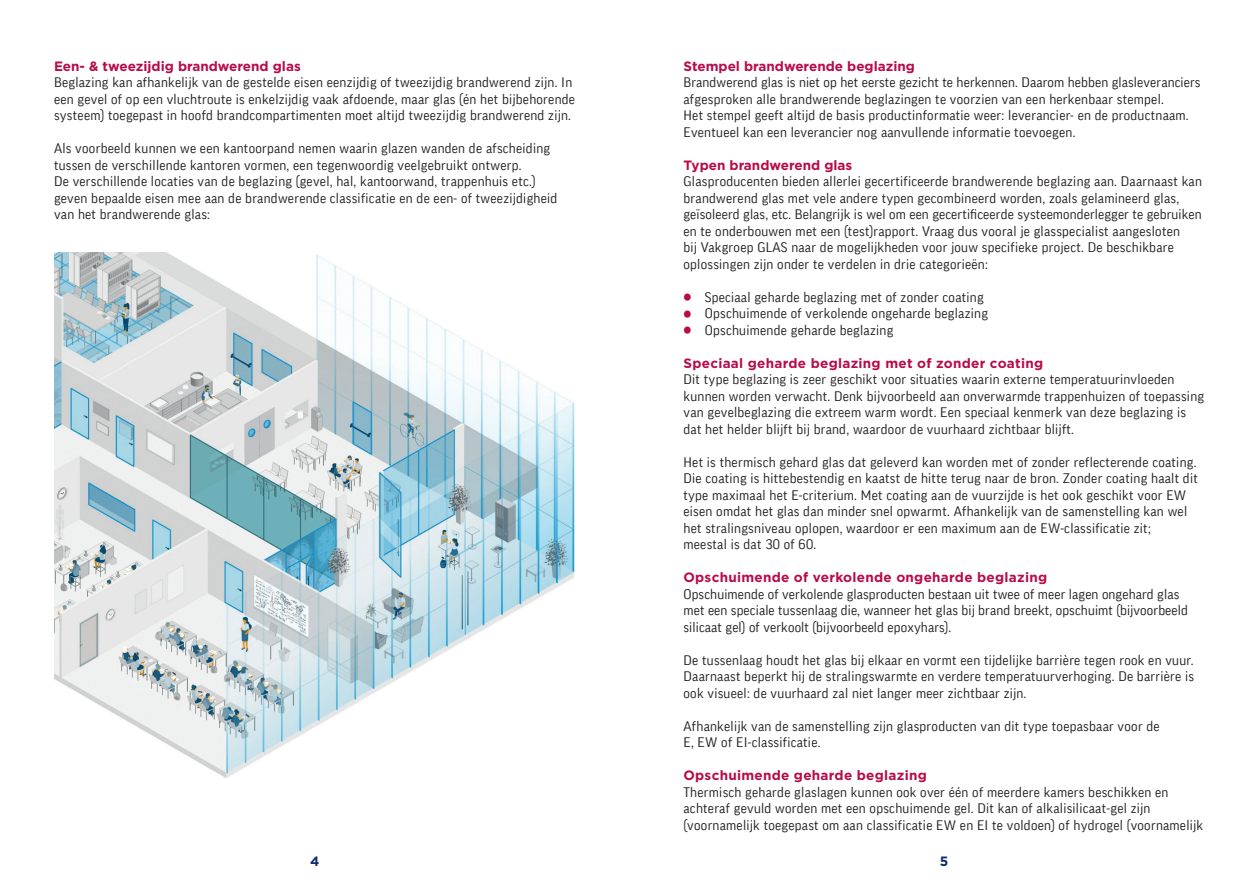
<style>
.page{position:relative;width:1259px;height:893px;background:#fff}
.page>*{position:absolute;margin:0;border:0;box-sizing:border-box;transform-origin:0 0}
.t1{font:13.5px/16.5px "FF Good Pro";letter-spacing:.02em;color:#231f20}
.t2{font:700 13.5px "Gotham";letter-spacing:.02em;color:#b80b4a}
.t3{font:700 13.5px "Gotham";color:#b80b4a}
.t4{font:700 13.5px "Gotham";color:#0d2b6d}
.s1{font-size:28.5px;color:#b80b4a}
</style>
<div class="page">
<img style="left:54px;top:252px;width:521px;height:526px">
<p class="t3" style="left:54px;top:57px;width:248px">Een- &amp; tweezijdig brandwerend glas</p>
<p class="t1" style="left:54px;top:74px;width:522px">Beglazing kan afhankelijk van de gestelde eisen eenzijdig of tweezijdig brandwerend zijn. In een gevel of op een vluchtroute is enkelzijdig vaak afdoende, maar glas (én het bijbehorende systeem) toegepast in hoofd brandcompartimenten moet altijd tweezijdig brandwerend zijn.</p>
<p class="t1" style="left:54px;top:140px;width:505px">Als voorbeeld kunnen we een kantoorpand nemen waarin glazen wanden de afscheiding tussen de verschillende kantoren vormen, een tegenwoordig veelgebruikt ontwerp.<br>De verschillende locaties van de beglazing (gevel, hal, kantoorwand, trappenhuis etc.) geven bepaalde eisen mee aan de brandwerende classificatie en de een- of tweezijdigheid van het brandwerende glas:</p>
<p class="t3" style="left:683px;top:57px;width:233px">Stempel brandwerende beglazing</p>
<p class="t1" style="left:683px;top:74px;width:518px">Brandwerend glas is niet op het eerste gezicht te herkennen. Daarom hebben glasleveranciers afgesproken alle brandwerende beglazingen te voorzien van een herkenbaar stempel.<br>Het stempel geeft altijd de basis productinformatie weer: leverancier- en de productnaam.<br>Eventueel kan een leverancier nog aanvullende informatie toevoegen.</p>
<p class="t3" style="left:683px;top:156px;width:170px">Typen brandwerend glas</p>
<p class="t1" style="left:683px;top:173px;width:520px">Glasproducenten bieden allerlei gecertificeerde brandwerende beglazing aan. Daarnaast kan brandwerend glas met vele andere typen gecombineerd worden, zoals gelamineerd glas, geïsoleerd glas, etc. Belangrijk is wel om een gecertificeerde systeemonderlegger te gebruiken en te onderbouwen met een (test)rapport. Vraag dus vooral je glasspecialist aangesloten<br>bij Vakgroep GLAS naar de mogelijkheden voor jouw specifieke project. De beschikbare oplossingen zijn onder te verdelen in drie categorieën:</p>
<p class="t1" style="left:683px;top:288px;width:302px"><span class="s1">•</span> Speciaal geharde beglazing met of zonder coating</p>
<p class="t1" style="left:683px;top:305px;width:306px"><span class="s1">•</span> Opschuimende of verkolende ongeharde beglazing</p>
<p class="t1" style="left:683px;top:321px;width:211px"><span class="s1">•</span> Opschuimende geharde beglazing</p>
<p class="t2" style="left:683px;top:354px;width:361px">Speciaal geharde beglazing met of zonder coating</p>
<p class="t1" style="left:683px;top:371px;width:522px">Dit type beglazing is zeer geschikt voor situaties waarin externe temperatuurinvloeden kunnen worden verwacht. Denk bijvoorbeeld aan onverwarmde trappenhuizen of toepassing van gevelbeglazing die extreem warm wordt. Een speciaal kenmerk van deze beglazing is dat het helder blijft bij brand, waardoor de vuurhaard zichtbaar blijft.</p>
<p class="t1" style="left:683px;top:453px;width:516px">Het is thermisch gehard glas dat geleverd kan worden met of zonder reflecterende coating.<br>Die coating is hittebestendig en kaatst de hitte terug naar de bron. Zonder coating haalt dit type maximaal het E-criterium. Met coating aan de vuurzijde is het ook geschikt voor EW eisen omdat het glas dan minder snel opwarmt. Afhankelijk van de samenstelling kan wel het stralingsniveau oplopen, waardoor er een maximum aan de EW-classificatie zit;<br>meestal is dat 30 of 60.</p>
<p class="t2" style="left:683px;top:568px;width:365px">Opschuimende of verkolende ongeharde beglazing</p>
<p class="t1" style="left:683px;top:585px;width:506px">Opschuimende of verkolende glasproducten bestaan uit twee of meer lagen ongehard glas met een speciale tussenlaag die, wanneer het glas bij brand breekt, opschuimt (bijvoorbeeld silicaat gel) of verkoolt (bijvoorbeeld epoxyhars).</p>
<p class="t1" style="left:683px;top:651px;width:512px;text-align:justify">De tussenlaag houdt het glas bij elkaar en vormt een tijdelijke barrière tegen rook en vuur.<br>Daarnaast beperkt hij de stralingswarmte en verdere temperatuurverhoging. De barrière is ook visueel: de vuurhaard zal niet langer meer zichtbaar zijn.</p>
<p class="t1" style="left:683px;top:717px;width:478px">Afhankelijk van de samenstelling zijn glasproducten van dit type toepasbaar voor de<br>E, EW of EI-classificatie.</p>
<p class="t2" style="left:683px;top:766px;width:245px">Opschuimende geharde beglazing</p>
<p class="t1" style="left:683px;top:783px;width:521px">Thermisch geharde glaslagen kunnen ook over één of meerdere kamers beschikken en achteraf gevuld worden met een opschuimende gel. Dit kan of alkalisilicaat-gel zijn (voornamelijk toegepast om aan classificatie EW en EI te voldoen) of hydrogel (voornamelijk</p>
<p class="t4" style="left:310px;top:852px;width:11px">4</p>
<p class="t4" style="left:940px;top:852px;width:10px">5</p>
</div>
